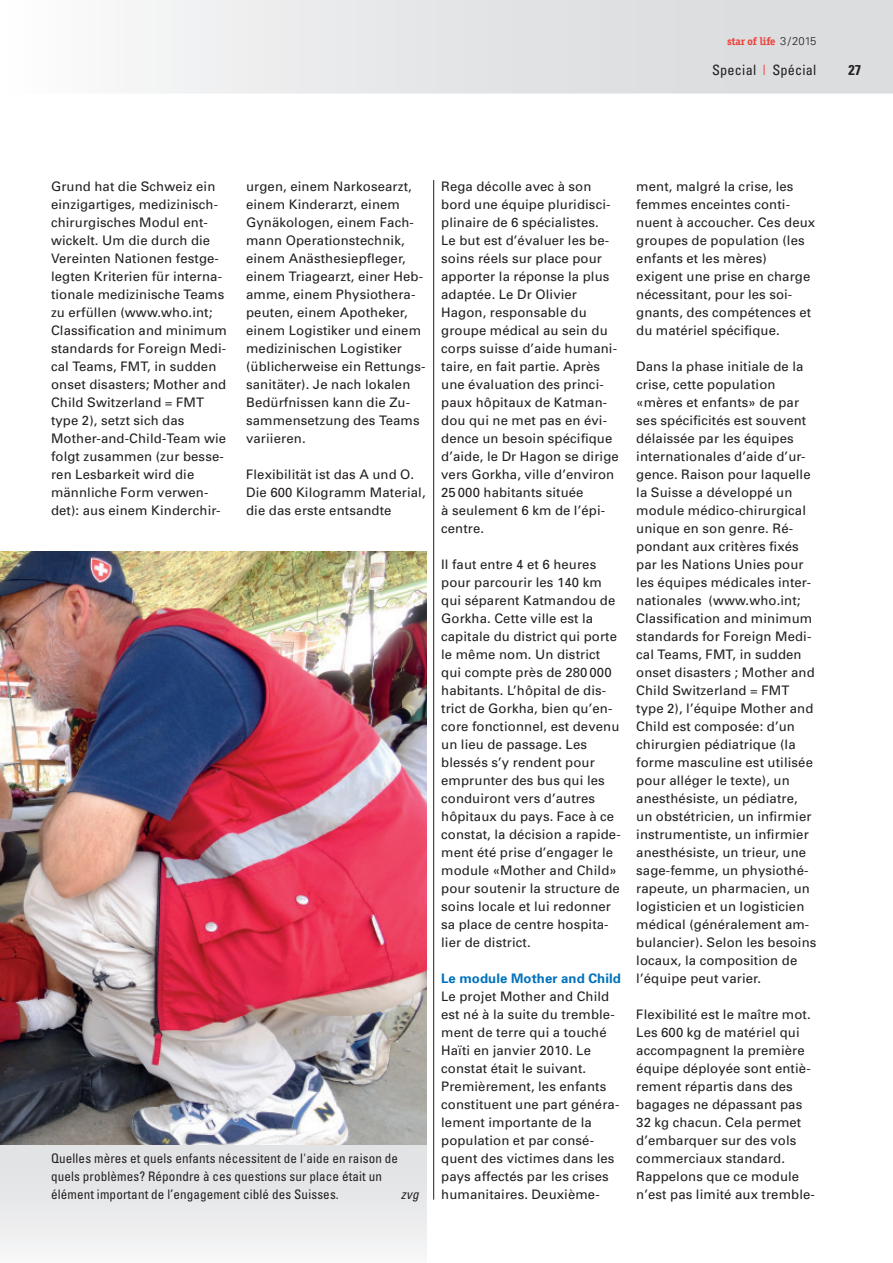
<style>
.page{position:relative;width:893px;height:1263px;background:#fff}
.page>*{position:absolute;margin:0;border:0;box-sizing:border-box;transform-origin:0 0}
.t1{font:condensed 14.25px "Univers";letter-spacing:.015em;color:#231f20}
.t2{font:700 condensed 14.25px "Univers";color:#231f20}
.t3{font:13.2px/18px "Univers";letter-spacing:.01em;color:#231f20}
.t4{font:condensed 13.2px/18px "Univers";letter-spacing:.01em;color:#231f20}
.t5{font:700 13.2px "Univers";letter-spacing:.01em;color:#0072bc}
.t6{font:italic condensed 13.2px "Univers";color:#231f20}
.t7{font:700 11.25px "Officina Serif";color:#ee3e34}
.s1{font-family:"Univers";font-weight:300;color:#231f20}
.s2{color:#ee3e34}
</style>
<div class="page">
<svg style="left:140px;top:0;width:753px;height:94px;background:#e4e4e6"></svg>
<img style="left:0;top:551px;width:426px;height:594px">
<div style="left:0;top:1145px;width:426px;height:118px;background:linear-gradient(to bottom,#dedfe1,#f5f5f6)"></div>
<hr style="left:433px;top:180px;width:1px;height:1019px;background:#231f20">
<p class="t7" style="left:727px;top:35px;width:91px">star of life <span class="s1">3 / 2015</span></p>
<p class="t1" style="left:712px;top:61px;width:106px">Special <span class="s2">|</span> Spécial</p>
<p class="t2" style="left:848px;top:61px;width:14px">27</p>
<p class="t3" style="left:51px;top:177px;width:177px">Grund hat die Schweiz ein einzigartiges, medizinisch&shy;chirurgisches Modul ent&shy;wickelt. Um die durch die<br>Vereinten Nationen festge&shy;legten Kriterien für interna&shy;tionale medizinische Teams zu erfüllen (www.who.int;<br>Classification and minimum standards for Foreign Medi&shy;cal Teams, FMT, in sudden onset disasters; Mother and<br>Child Switzerland = FMT type 2), setzt sich das<br>Mother-and-Child-Team wie folgt zusammen (zur besse&shy;ren Lesbarkeit wird die männliche Form verwen&shy;det): aus einem Kinderchir-</p>
<p class="t3" style="left:246px;top:177px;width:181px">urgen, einem Narkosearzt, einem Kinderarzt, einem<br>Gynäkologen, einem Fach&shy;mann Operationstechnik, einem Anästhesiepfleger, einem Triagearzt, einer Heb&shy;amme, einem Physiothera&shy;peuten, einem Apotheker, einem Logistiker und einem medizinischen Logistiker (üblicherweise ein Rettungs&shy;sanitäter). Je nach lokalen<br>Bedürfnissen kann die Zu&shy;sammensetzung des Teams variieren.</p>
<p class="t3" style="left:246px;top:465px;width:181px">Flexibilität ist das A und O.<br>Die 600 Kilogramm Material, die das erste entsandte</p>
<p class="t4" style="left:51px;top:1149px;width:349px">Quelles mères et quels enfants nécessitent de l'aide en raison de quels problèmes? Répondre à ces questions sur place était un élément important de l’engagement ciblé des Suisses.</p>
<p class="t6" style="left:401px;top:1186px;width:19px">zvg</p>
<p class="t3" style="left:441px;top:177px;width:179px">Rega décolle avec à son bord une équipe pluridisci&shy;plinaire de 6 spécialistes.<br>Le but est d’évaluer les be&shy;soins réels sur place pour apporter la réponse la plus adaptée. Le Dr Olivier<br>Hagon, responsable du groupe médical au sein du corps suisse d’aide humani&shy;taire, en fait partie. Après une évaluation des princi&shy;paux hôpitaux de Katman&shy;dou qui ne met pas en évi&shy;dence un besoin spécifique d’aide, le Dr Hagon se dirige vers Gorkha, ville d’environ<br>25 000 habitants située<br>à seulement 6 km de l’épi&shy;centre.</p>
<p class="t3" style="left:441px;top:555px;width:181px">Il faut entre 4 et 6 heures pour parcourir les 140 km qui séparent Katmandou de<br>Gorkha. Cette ville est la capitale du district qui porte le même nom. Un district qui compte près de 280 000 habitants. L’hôpital de dis&shy;trict de Gorkha, bien qu’en&shy;core fonctionnel, est devenu un lieu de passage. Les blessés s’y rendent pour emprunter des bus qui les conduiront vers d’autres hôpitaux du pays. Face à ce constat, la décision a rapide&shy;ment été prise d’engager le module «Mother and Child» pour soutenir la structure de soins locale et lui redonner sa place de centre hospita&shy;lier de district.</p>
<p class="t5" style="left:441px;top:970px;width:181px">Le module Mother and Child</p>
<p class="t3" style="left:441px;top:987px;width:180px">Le projet Mother and Child est né à la suite du tremble&shy;ment de terre qui a touché<br>Haïti en janvier 2010. Le constat était le suivant.<br>Premièrement, les enfants constituent une part généra&shy;lement importante de la population et par consé&shy;quent des victimes dans les pays affectés par les crises humanitaires. Deuxième-</p>
<p class="t3" style="left:636px;top:177px;width:180px">ment, malgré la crise, les femmes enceintes conti&shy;nuent à accoucher. Ces deux groupes de population (les enfants et les mères) exigent une prise en charge nécessitant, pour les soi&shy;gnants, des compétences et du matériel spécifique.</p>
<p class="t3" style="left:636px;top:357px;width:182px">Dans la phase initiale de la crise, cette population «mères et enfants» de par ses spécificités est souvent délaissée par les équipes internationales d’aide d’ur&shy;gence. Raison pour laquelle la Suisse a développé un module médico-chirurgical unique en son genre. Ré&shy;pondant aux critères fixés par les Nations Unies pour les équipes médicales inter&shy;nationales (www.who.int;<br>Classification and minimum standards for Foreign Medi&shy;cal Teams, FMT, in sudden onset disasters ; Mother and<br>Child Switzerland = FMT type 2), l’équipe Mother and<br>Child est composée: d’un chirurgien pédiatrique (la forme masculine est utilisée pour alléger le texte), un anesthésiste, un pédiatre, un obstétricien, un infirmier instrumentiste, un infirmier anesthésiste, un trieur, une sage-femme, un physiothé&shy;rapeute, un pharmacien, un logisticien et un logisticien médical (généralement am&shy;bulancier). Selon les besoins locaux, la composition de l’équipe peut varier.</p>
<p class="t3" style="left:636px;top:1005px;width:180px">Flexibilité est le maître mot.<br>Les 600 kg de matériel qui accompagnent la première équipe déployée sont entiè&shy;rement répartis dans des bagages ne dépassant pas<br>32 kg chacun. Cela permet d’embarquer sur des vols commerciaux standard.<br>Rappelons que ce module n’est pas limité aux tremble-</p>
</div>
